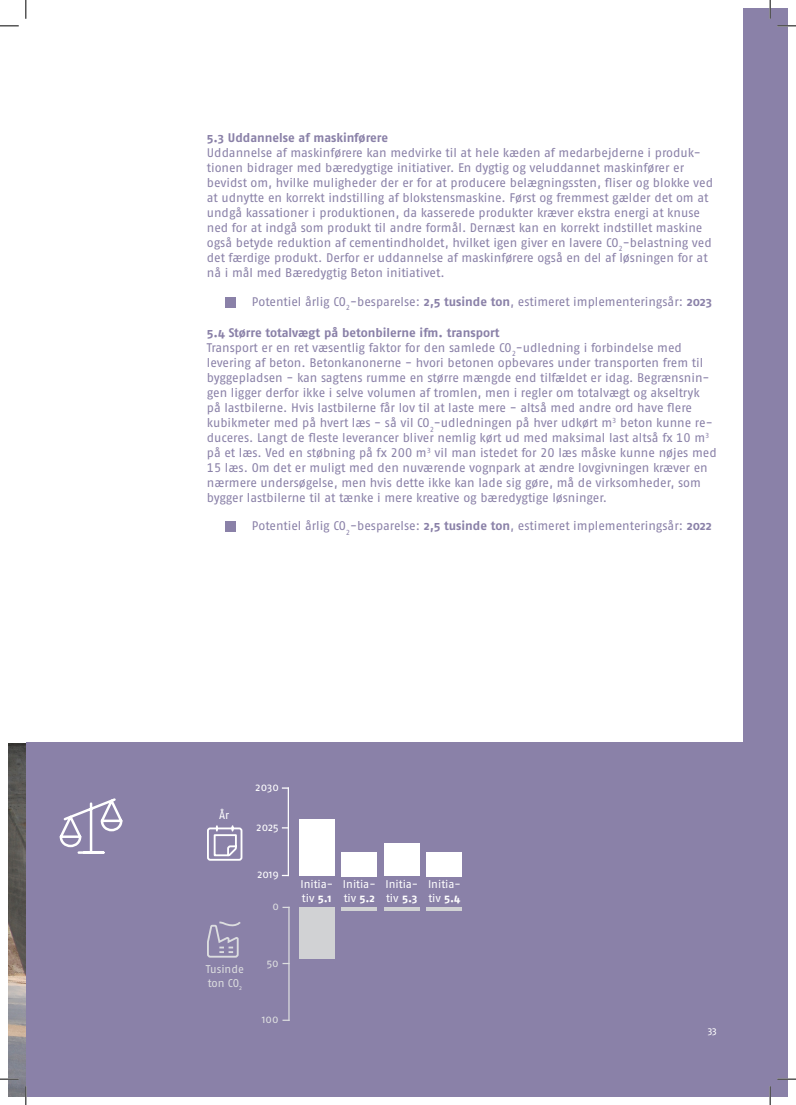
<style>
.page{position:relative;width:796px;height:1105px;background:#fff}
.page>*{position:absolute;margin:0;border:0;box-sizing:border-box;transform-origin:0 0}
.t1{font:12.5px/15px "Fago No Regular Tf";letter-spacing:-.005em;color:#8a81a8}
.t2{font:700 12.5px "Fago No";color:#8a81a8}
.t3{font:11.25px/13.5px "Fago No";letter-spacing:-.005em;color:#fff}
.t4{font:11.25px "Fago No";color:#dcdddf}
.t5{font:10px "Fago No";color:#fff}
.s1{font-family:"Fago No";font-weight:700}
.s2{font-weight:700}
</style>
<div class="page">
<div style="left:743px;top:9px;width:45px;height:1087px;background:#8a81a8"></div>
<img style="left:8px;top:743px;width:18px;height:353px">
<div style="left:225px;top:297px;width:11px;height:11px;background:#8a81a8"></div>
<div style="left:225px;top:521px;width:11px;height:11px;background:#8a81a8"></div>
<div style="left:26px;top:742px;width:762px;height:354px;background:#8a81a8"></div>
<svg style="left:59px;top:798px;width:64px;height:56px"></svg>
<div style="left:299px;top:819px;width:35px;height:56px;background:#fff"></div>
<hr style="left:288px;top:787px;width:1px;height:88px;background:#fff">
<hr style="left:288px;top:906px;width:2px;height:114px;background:#dcdddf">
<div style="left:299px;top:907px;width:35px;height:51px;background:#d1d2d4"></div>
<div style="left:341px;top:851px;width:36px;height:24px;background:#fff"></div>
<hr style="left:341px;top:907px;width:36px;height:3px;background:#d1d2d4">
<div style="left:384px;top:843px;width:35px;height:32px;background:#fff"></div>
<hr style="left:384px;top:907px;width:35px;height:3px;background:#d1d2d4">
<div style="left:427px;top:851px;width:35px;height:24px;background:#fff"></div>
<hr style="left:427px;top:907px;width:35px;height:3px;background:#d1d2d4">
<svg style="left:207px;top:825px;width:36px;height:36px"></svg>
<svg style="left:207px;top:921px;width:34px;height:37px"></svg>
<svg style="left:0;top:25px;width:19px;height:2px"></svg>
<svg style="left:777px;top:25px;width:19px;height:2px"></svg>
<svg style="left:0;top:1077px;width:19px;height:2px"></svg>
<svg style="left:777px;top:1078px;width:19px;height:1px"></svg>
<svg style="left:25px;top:0;width:2px;height:19px"></svg>
<svg style="left:25px;top:1085px;width:2px;height:19px"></svg>
<svg style="left:769px;top:0;width:2px;height:19px"></svg>
<svg style="left:769px;top:1086px;width:2px;height:18px"></svg>
<p class="t2" style="left:207px;top:130px;width:183px">5.3 Uddannelse af maskinførere</p>
<p class="t1" style="left:207px;top:145px;width:508px">Uddannelse af maskinførere kan medvirke til at hele kæden af medarbejderne i produk&shy;tionen bidrager med bæredygtige initiativer. En dygtig og veluddannet maskinfører er bevidst om, hvilke muligheder der er for at producere belægningssten, fliser og blokke ved at udnytte en korrekt indstilling af blokstensmaskine. Først og fremmest gælder det om at undgå kassationer i produktionen, da kasserede produkter kræver ekstra energi at knuse ned for at indgå som produkt til andre formål. Dernæst kan en korrekt indstillet maskine også betyde reduktion af cementindholdet, hvilket igen giver en lavere CO<sub>2</sub>-belastning ved det færdige produkt. Derfor er uddannelse af maskinførere også en del af løsningen for at nå i mål med Bæredygtig Beton initiativet.</p>
<p class="t1" style="left:252px;top:294px;width:462px">Potentiel årlig CO<sub>2</sub>-besparelse: <span class="s1">2,5 tusinde ton</span>, estimeret implementeringsår: <span class="s1">2023</span></p>
<p class="t2" style="left:207px;top:325px;width:294px">5.4 Større totalvægt på betonbilerne ifm. transport</p>
<p class="t1" style="left:207px;top:340px;width:511px">Transport er en ret væsentlig faktor for den samlede CO<sub>2</sub>-udledning i forbindelse med levering af beton. Betonkanonerne - hvori betonen opbevares under transporten frem til byggepladsen - kan sagtens rumme en større mængde end tilfældet er idag. Begrænsnin&shy;gen ligger derfor ikke i selve volumen af tromlen, men i regler om totalvægt og akseltryk på lastbilerne. Hvis lastbilerne får lov til at laste mere - altså med andre ord have flere kubikmeter med på hvert læs - så vil CO<sub>2</sub>-udledningen på hver udkørt m<sup>3</sup> beton kunne re&shy;duceres. Langt de fleste leverancer bliver nemlig kørt ud med maksimal last altså fx 10 m<sup>3 </sup>på et læs. Ved en støbning på fx 200 m<sup>3</sup> vil man istedet for 20 læs måske kunne nøjes med 15 læs. Om det er muligt med den nuværende vognpark at ændre lovgivningen kræver en nærmere undersøgelse, men hvis dette ikke kan lade sig gøre, må de virksomheder, som bygger lastbilerne til at tænke i mere kreative og bæredygtige løsninger.</p>
<p class="t1" style="left:252px;top:518px;width:461px">Potentiel årlig CO<sub>2</sub>-besparelse: <span class="s1">2,5 tusinde ton</span>, estimeret implementeringsår: <span class="s1">2022</span></p>
<p class="t3" style="left:219px;top:808px;width:12px">År</p>
<p class="t3" style="left:256px;top:780px;width:25px">2030</p>
<p class="t3" style="left:257px;top:820px;width:24px">2025</p>
<p class="t3" style="left:257px;top:866px;width:23px">2019</p>
<p class="t4" style="left:272px;top:899px;width:8px">0</p>
<p class="t4" style="left:206px;top:962px;width:40px">Tusinde</p>
<p class="t4" style="left:208px;top:975px;width:36px">ton CO<sub>2</sub></p>
<p class="t4" style="left:266px;top:956px;width:14px">50</p>
<p class="t4" style="left:262px;top:1012px;width:18px">100</p>
<p class="t3" style="left:300px;top:877px;width:34px">Initia&shy;tiv <span class="s2">5.1</span></p>
<p class="t3" style="left:343px;top:877px;width:34px">Initia&shy;tiv <span class="s2">5.2</span></p>
<p class="t3" style="left:385px;top:877px;width:34px">Initia&shy;tiv <span class="s2">5.3</span></p>
<p class="t3" style="left:428px;top:877px;width:34px">Initia&shy;tiv <span class="s2">5.4</span></p>
<p class="t5" style="left:708px;top:1024px;width:11px">33</p>
</div>
